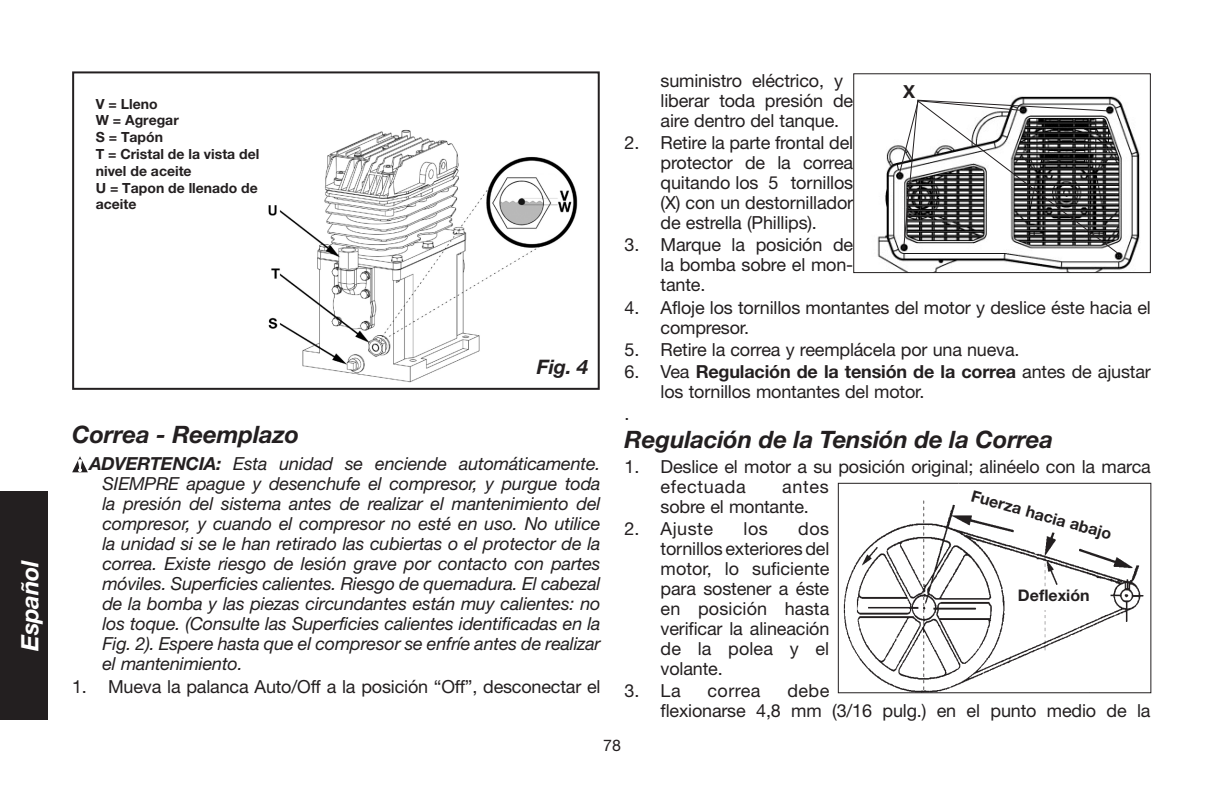
<style>
.page{position:relative;width:1224px;height:792px;background:#fff}
.page>*{position:absolute;margin:0;border:0;box-sizing:border-box;transform-origin:0 0}
.t1{font:italic 700 24px "Helvetica Neue LT Std";letter-spacing:-.005em;color:#231f20}
.t2{font:italic 700 24px "Helvetica Neue LT Std";letter-spacing:-.015em;color:#fff}
.t3{font:italic 700 20px "Helvetica Neue LT Std";color:#231f20}
.t4{font:18px/20px "Helvetica Neue LT Std";letter-spacing:-.01em;color:#231f20}
.t5{font:italic 18px/20px "Helvetica Neue LT Std";letter-spacing:-.01em;color:#231f20;text-align:justify}
.t6{font:700 18px "Helvetica Neue LT Std";color:#231f20}
.t7{font:700 16px "Helvetica Neue LT Std";color:#231f20}
.t8{font:16px "Helvetica Neue LT Std";color:#231f20}
.t9{font:700 14px/16.8px "Helvetica Neue LT Std";color:#231f20}
.s1{font-weight:700}
</style>
<div class="page">
<div style="left:0;top:492px;width:48px;height:228px;background:#231f20"></div>
<img style="left:268px;top:129px;width:310px;height:254px">
<div style="left:72px;top:71px;width:528px;height:319px;border:2px solid #231f20"></div>
<div style="left:528px;top:358px;width:62px;height:24px;background:#fff"></div>
<svg style="left:72px;top:456px;width:16px;height:16px"></svg>
<img style="left:877px;top:96px;width:263px;height:175px">
<div style="left:853px;top:73px;width:298px;height:200px;border:1px solid #231f20"></div>
<svg style="left:898px;top:99px;width:221px;height:155px"></svg>
<img style="left:843px;top:500px;width:301px;height:191px">
<div style="left:838px;top:483px;width:313px;height:210px;border:1px solid #231f20"></div>
<svg style="left:953px;top:484px;width:176px;height:68px"></svg>
<div style="left:1012px;top:587px;width:83px;height:23px;background:#fff"></div>
<h1 class="t2" style="left:15px;top:651px;width:93px;rotate:-90deg">Español</h1>
<p class="t9" style="left:96px;top:95px;width:165px">V = Lleno<br>W = Agregar<br>S = Tapón<br>T = Cristal de la vista del nivel de aceite<br>U = Tapon de llenado de aceite</p>
<p class="t3" style="left:537px;top:355px;width:53px">Fig. 4</p>
<h1 class="t1" style="left:72px;top:420px;width:228px">Correa - Reemplazo</h1>
<p class="t5" style="left:102px;top:454px;width:500px;text-indent:-13px"><span class="s1">ADVERTENCIA:</span> Esta unidad se enciende automáticamente.<br>SIEMPRE apague y desenchufe el compresor, y purgue toda la presión del sistema antes de realizar el mantenimiento del compresor, y cuando el compresor no esté en uso. No utilice la unidad si se le han retirado las cubiertas o el protector de la correa. Existe riesgo de lesión grave por contacto con partes móviles. Superficies calientes. Riesgo de quemadura. El cabezal de la bomba y las piezas circundantes están muy calientes: no los toque. (Consulte las Superficies calientes identificadas en la Fig. 2). Espere hasta que el compresor se enfríe antes de realizar el mantenimiento.</p>
<p class="t4" style="left:72px;top:676px;width:530px">1. Mueva la palanca Auto/Off a la posición “Off”, desconectar el</p>
<p class="t4" style="left:661px;top:70px;width:184px">suministro eléctrico, y</p>
<p class="t6" style="left:903px;top:80px;width:14px">X</p>
<p class="t4" style="left:661px;top:90px;width:194px">liberar toda presión de aire dentro del tanque.</p>
<p class="t4" style="left:661px;top:133px;width:194px;text-align:justify;text-indent:-36px">2. Retire la parte frontal del protector de la correa quitando los 5 tornillos (X) con un destornillador de estrella (Phillips).</p>
<p class="t4" style="left:661px;top:235px;width:194px;text-align:justify;text-indent:-36px">3. Marque la posición de la bomba sobre el mon&shy;tante.</p>
<p class="t4" style="left:661px;top:297px;width:492px;text-indent:-36px">4. Afloje los tornillos montantes del motor y deslice éste hacia el compresor.</p>
<p class="t4" style="left:625px;top:339px;width:397px">5. Retire la correa y reemplácela por una nueva.</p>
<p class="t4" style="left:661px;top:361px;width:492px;text-indent:-36px">6. Vea <span class="s1">Regulación de la tensión de la correa</span> antes de ajustar los tornillos montantes del motor.</p>
<p class="t4" style="left:625px;top:403px;width:7px">.</p>
<h1 class="t1" style="left:625px;top:425px;width:430px">Regulación de la Tensión de la Correa</h1>
<p class="t4" style="left:661px;top:457px;width:492px;text-indent:-36px">1. Deslice el motor a su posición original; alinéelo con la marca efectuada</p>
<p class="t4" style="left:782px;top:477px;width:48px">antes</p>
<p class="t7" style="left:975px;top:485px;width:147px;rotate:16deg">Fuerza hacia abajo</p>
<p class="t4" style="left:661px;top:497px;width:150px">sobre el montante.</p>
<p class="t4" style="left:625px;top:519px;width:90px">2. Ajuste</p>
<p class="t4" style="left:744px;top:519px;width:26px">los</p>
<p class="t4" style="left:661px;top:519px;width:170px;text-align:justify;text-indent:138px">dos tornillos exteriores del motor, lo suficiente para sostener a éste en posición hasta verificar la alineación de la polea y el volante.</p>
<p class="t4" style="left:625px;top:681px;width:58px">3. La</p>
<p class="t4" style="left:708px;top:681px;width:55px">correa</p>
<p class="t7" style="left:1018px;top:585px;width:73px">Deflexión</p>
<p class="t4" style="left:661px;top:681px;width:492px;text-indent:127px">debe<br>flexionarse 4,8 mm (3/16 pulg.) en el punto medio de la</p>
<p class="t8" style="left:603px;top:736px;width:19px">78</p>
</div>
